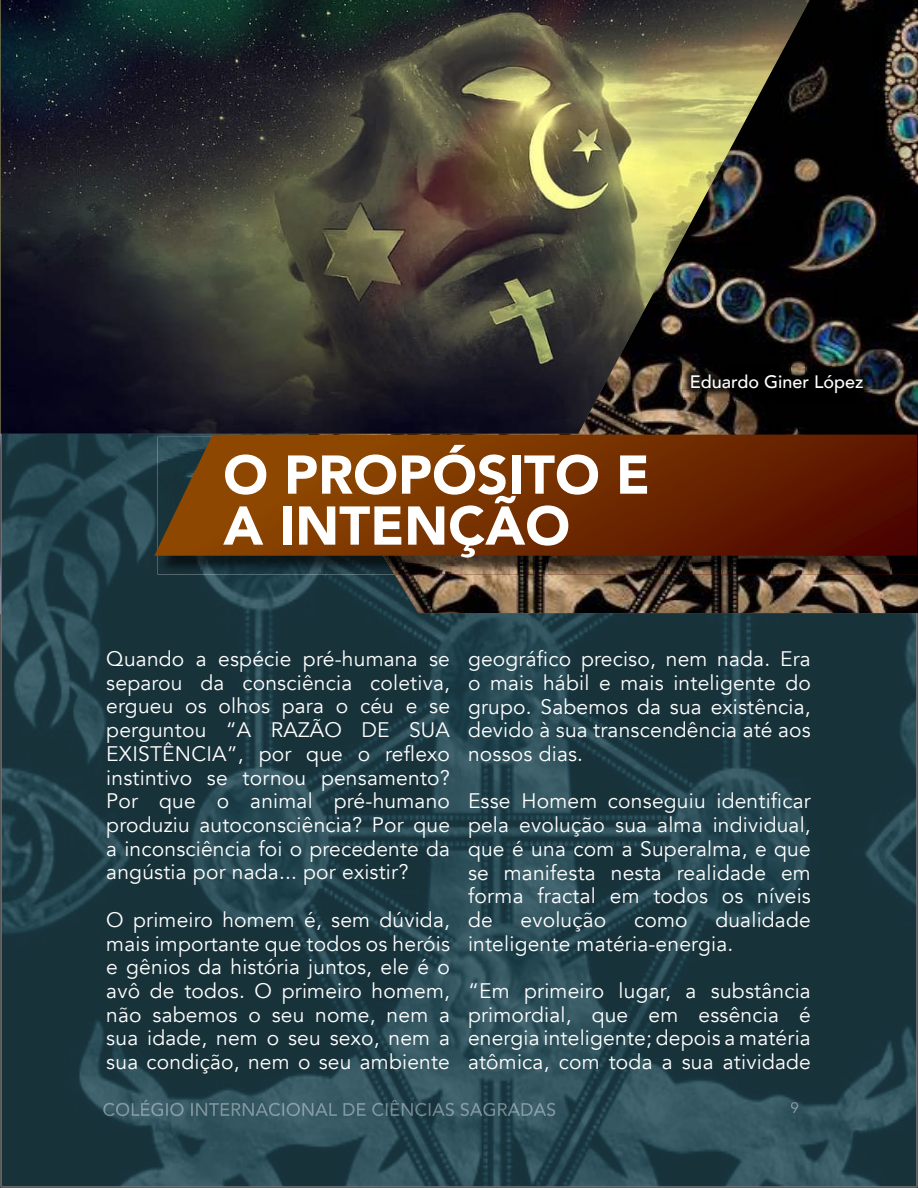
<style>
.page{position:relative;width:918px;height:1188px;background:#fff}
.page>*{position:absolute;margin:0;border:0;box-sizing:border-box;transform-origin:0 0}
.t1{font:900 54px/51px "Avenir";color:#fff}
.t2{font:21px/23.7px "Avenir";letter-spacing:.01em;color:#fff;text-align:justify}
.t3{font:500 18px "Avenir";color:#fff}
</style>
<div class="page">
<img style="left:0;top:434px;width:1px;height:180px">
<img style="left:0;top:436px;width:1px;height:139px">
<img style="left:1px;top:434px;width:916px;height:753px">
<img style="left:1px;top:436px;width:1px;height:139px">
<img style="left:307px;top:0;width:611px;height:613px">
<img style="left:1px;top:0;width:809px;height:434px">
<img style="left:158px;top:556px;width:152px;height:19px">
<img style="left:310px;top:437px;width:608px;height:138px">
<svg style="left:154px;top:435px;width:763px;height:121px;background:#702e02"></svg>
<img style="left:682px;top:366px;width:189px;height:35px">
<h1 class="t1" style="left:223px;top:448px;width:428px">O PROPÓSITO E<br>A INTENÇÃO</h1>
<p class="t3" style="left:690px;top:366px;width:175px">Eduardo Giner López</p>
<p class="t2" style="left:106px;top:647px;width:345px">Quando a espécie pré-humana se separou da consciência coletiva, ergueu os olhos para o céu e se perguntou “A RAZÃO DE SUA EXISTÊNCIA”, por que o reflexo instintivo se tornou pensamento?<br>Por que o animal pré-humano produziu autoconsciência? Por que a inconsciência foi o precedente da angústia por nada... por existir?</p>
<p class="t2" style="left:106px;top:908px;width:345px">O primeiro homem é, sem dúvida, mais importante que todos os heróis e gênios da história juntos, ele é o avô de todos. O primeiro homem, não sabemos o seu nome, nem a sua idade, nem o seu sexo, nem a sua condição, nem o seu ambiente</p>
<p class="t2" style="left:468px;top:647px;width:344px">geográfico preciso, nem nada. Era o mais hábil e mais inteligente do grupo. Sabemos da sua existência, devido à sua transcendência até aos nossos dias.</p>
<p class="t2" style="left:468px;top:790px;width:344px">Esse Homem conseguiu identificar pela evolução sua alma individual, que é una com a Superalma, e que se manifesta nesta realidade em forma fractal em todos os níveis de</p>
<p class="t2" style="left:468px;top:908px;width:344px;text-indent:247px">dualidade inteligente matéria-energia.</p>
<p class="t2" style="left:468px;top:979px;width:344px">“Em primeiro lugar, a substância primordial, que em essência é energia inteligente; depois a matéria atômica, com toda a sua atividade</p>
<p class="t2" style="left:520px;top:908px;width:87px">evolução</p>
<p class="t2" style="left:634px;top:908px;width:55px">como</p>
</div>
